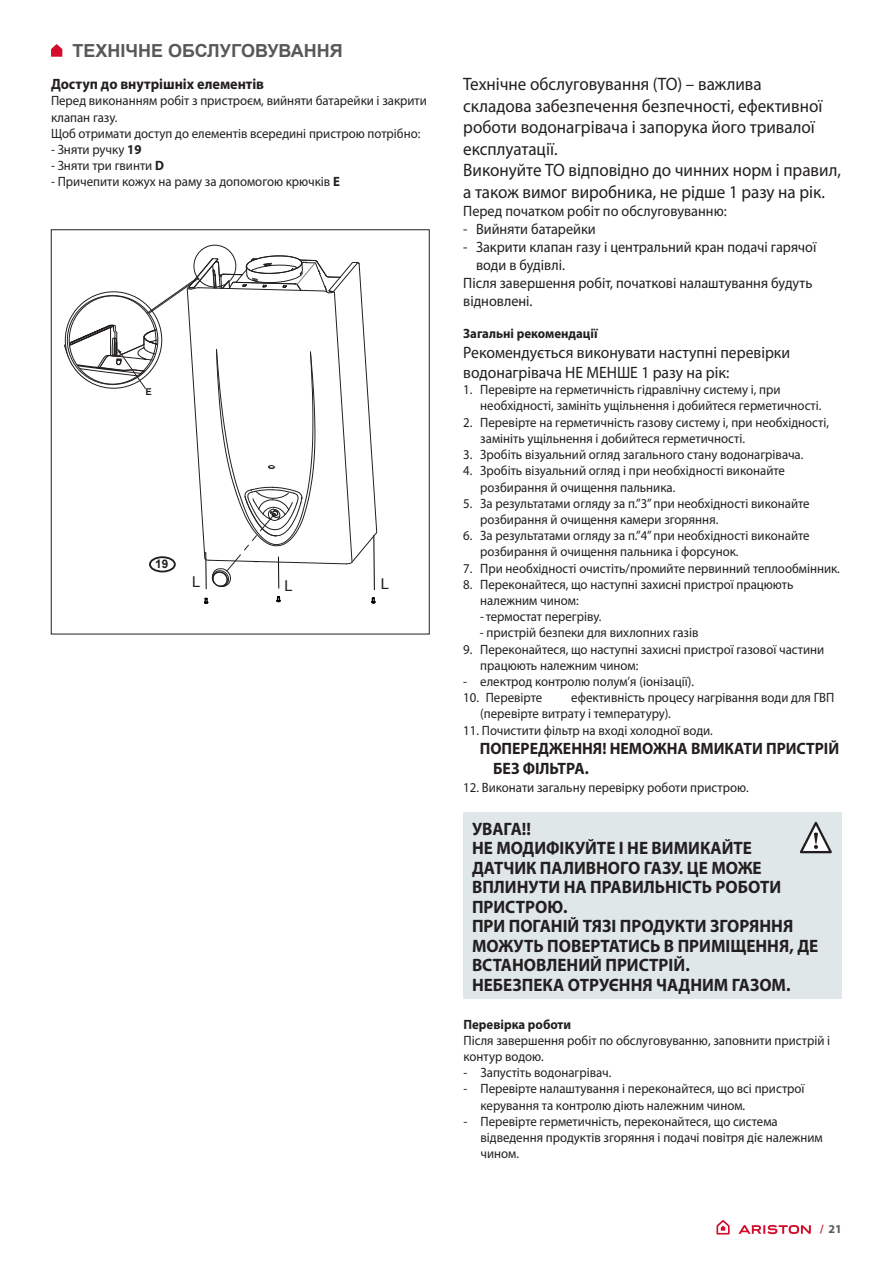
<style>
.page{position:relative;width:893px;height:1263px;background:#fff}
.page>*{position:absolute;margin:0;border:0;box-sizing:border-box;transform-origin:0 0}
.t1{font:18px/21.6px "Myriad Pro";color:#231f20;scale:.95 1}
.t2{font:700 18px/19.5px "Myriad Pro";color:#231f20;scale:.95 1}
.t3{font:700 18px "Arial";color:#57585a}
.t4{font:16.5px/19.8px "Myriad Pro";color:#231f20;scale:.95 1}
.t5{font:700 16.5px/19.8px "Myriad Pro";color:#231f20;scale:.95 1}
.t6{font:15px/18px "Myriad Pro";color:#231f20;scale:.95 1}
.t7{font:700 15px "Myriad Pro";color:#231f20;scale:.95 1}
.t8{font:15px "Arial";color:#231f20}
.t9{font:13.5px/16.2px "Myriad Pro";color:#231f20;scale:.95 1}
.t10{font:700 13.5px "Myriad Pro";color:#231f20;scale:.95 1}
.t11{font:700 12px "Myriad Pro";color:#57585a}
.t12{font:700 11.7px "Arial";color:#231f20}
.t13{font:700 9.45px "Helvetica";color:#231f20}
.s1{font-weight:700}
.s2{color:#d43345}
</style>
<div class="page">
<svg style="left:51px;top:44px;width:11px;height:13px"></svg>
<svg style="left:716px;top:1220px;width:14px;height:14px"></svg>
<svg style="left:738px;top:1225px;width:73px;height:9px"></svg>
<svg style="left:64px;top:245px;width:314px;height:359px"></svg>
<div style="left:463px;top:812px;width:379px;height:187px;background:#e0e7e9"></div>
<svg style="left:800px;top:821px;width:32px;height:32px"></svg>
<h1 class="t3" style="left:72px;top:39px;width:272px">ТЕХНІЧНЕ ОБСЛУГОВУВАННЯ</h1>
<p class="t7" style="left:51px;top:76px;width:226px">Доступ до внутрішніх елементів</p>
<p class="t9" style="left:51px;top:93px;width:397px">Перед виконанням робіт з пристроєм, вийняти батарейки і закрити клапан газу.</p>
<p class="t9" style="left:51px;top:126px;width:390px">Щоб отримати доступ до елементів всередині пристрою потрібно:</p>
<p class="t9" style="left:51px;top:142px;width:97px">- Зняти ручку <span class="s1">19</span></p>
<p class="t9" style="left:51px;top:158px;width:120px">- Зняти три гвинти <span class="s1">D</span></p>
<p class="t9" style="left:51px;top:174px;width:306px">- Причепити кожух на раму за допомогою крючків <span class="s1">E</span></p>
<p class="t13" style="left:146px;top:384px;width:8px">E</p>
<p class="t12" style="left:155px;top:556px;width:15px">19</p>
<p class="t8" style="left:192px;top:572px;width:10px">L</p>
<p class="t8" style="left:284px;top:576px;width:10px">L</p>
<p class="t8" style="left:381px;top:574px;width:10px">L</p>
<p class="t1" style="left:463px;top:74px;width:379px">Технічне обслуговування (ТО) – важлива складова забезпечення безпечності, ефективної роботи водонагрiвача і запорука його тривалої експлуатації.</p>
<p class="t1" style="left:463px;top:160px;width:399px">Виконуйте ТО відповідно до чинних норм і правил, а також вимог виробника, не рідше 1 разу на рік.</p>
<p class="t6" style="left:463px;top:202px;width:279px">Перед початком робіт по обслуговуванню:</p>
<p class="t6" style="left:463px;top:220px;width:141px">- Вийняти батарейки</p>
<p class="t6" style="left:476px;top:238px;width:360px;text-indent:-13px">- Закрити клапан газу і центральний кран подачі гарячої води в будівлі.</p>
<p class="t6" style="left:463px;top:274px;width:369px">Після завершення робіт, початкові налаштування будуть відновлені.</p>
<p class="t10" style="left:463px;top:326px;width:143px">Загальні рекомендації</p>
<p class="t4" style="left:463px;top:343px;width:346px">Рекомендується виконувати наступні перевірки водонагрiвача НЕ МЕНШЕ 1 разу на рік:</p>
<p class="t9" style="left:480px;top:382px;width:361px;text-indent:-17px">1. Перевірте на герметичність гідравлічну систему і, при необхідності, замініть ущільнення і добийтеся герметичності.</p>
<p class="t9" style="left:480px;top:414px;width:369px;text-indent:-17px">2. Перевірте на герметичність газову систему і, при необхідності, замініть ущільнення і добийтеся герметичності.</p>
<p class="t9" style="left:463px;top:447px;width:360px">3. Зробіть візуальний огляд загального стану водонагрiвача.</p>
<p class="t9" style="left:480px;top:463px;width:322px;text-indent:-17px">4. Зробіть візуальний огляд і при необхідності виконайте розбирання й очищення пальника.</p>
<p class="t9" style="left:480px;top:495px;width:348px;text-indent:-17px">5. За результатами огляду за п.”3” при необхідності виконайте розбирання й очищення камери згоряння.</p>
<p class="t9" style="left:480px;top:528px;width:348px;text-indent:-17px">6. За результатами огляду за п.”4” при необхідності виконайте розбирання й очищення пальника і форсунок.</p>
<p class="t9" style="left:463px;top:560px;width:398px">7. При необхідності очистіть/промийте первинний теплообмінник.</p>
<p class="t9" style="left:480px;top:576px;width:331px;text-indent:-17px">8. Переконайтеся, що наступні захисні пристрої працюють належним чином:</p>
<p class="t9" style="left:480px;top:609px;width:129px">- термостат перегріву.</p>
<p class="t9" style="left:480px;top:625px;width:232px">- пристрій безпеки для вихлопних газів</p>
<p class="t9" style="left:480px;top:641px;width:364px;text-indent:-17px">9. Переконайтеся, що наступні захисні пристрої газової частини працюють належним чином:</p>
<p class="t9" style="left:463px;top:673px;width:244px">- електрод контролю полум’я (іонізації).</p>
<p class="t9" style="left:463px;top:690px;width:85px">10. Перевірте</p>
<p class="t9" style="left:480px;top:690px;width:374px;text-indent:91px">ефективність процесу нагрівання води для ГВП (перевірте витрату і температуру).</p>
<p class="t9" style="left:463px;top:722px;width:264px">11. Почистити фільтр на вході холодної води.</p>
<p class="t5" style="left:493px;top:739px;width:366px;text-indent:-13px">ПОПЕРЕДЖЕННЯ! НЕМОЖНА ВМИКАТИ ПРИСТРІЙ<br>БЕЗ ФІЛЬТРА.</p>
<p class="t9" style="left:463px;top:780px;width:302px">12. Виконати загальну перевірку роботи пристрою.</p>
<p class="t2" style="left:472px;top:819px;width:64px">УВАГА!!</p>
<p class="t2" style="left:472px;top:838px;width:327px">НЕ МОДИФІКУЙТЕ І НЕ ВИМИКАЙТЕ<br>ДАТЧИК ПАЛИВНОГО ГАЗУ. ЦЕ МОЖЕ<br>ВПЛИНУТИ НА ПРАВИЛЬНІСТЬ РОБОТИ<br>ПРИСТРОЮ.</p>
<p class="t2" style="left:472px;top:916px;width:366px">ПРИ ПОГАНІЙ ТЯЗІ ПРОДУКТИ ЗГОРЯННЯ<br>МОЖУТЬ ПОВЕРТАТИСЬ В ПРИМІЩЕННЯ, ДЕ<br>ВСТАНОВЛЕНИЙ ПРИСТРІЙ.</p>
<p class="t2" style="left:472px;top:975px;width:337px">НЕБЕЗПЕКА ОТРУЄННЯ ЧАДНИМ ГАЗОМ.</p>
<p class="t10" style="left:463px;top:1016px;width:115px">Перевірка роботи</p>
<p class="t9" style="left:463px;top:1032px;width:387px">Після завершення робіт по обслуговуванню, заповнити пристрій і контур водою.</p>
<p class="t9" style="left:463px;top:1065px;width:157px">- Запустіть водонагрiвач.</p>
<p class="t9" style="left:480px;top:1081px;width:343px;text-indent:-17px">- Перевірте налаштування і переконайтеся, що всі пристрої керування та контролю діють належним чином.</p>
<p class="t9" style="left:480px;top:1113px;width:362px;text-indent:-17px">- Перевірте герметичність, переконайтеся, що система відведення продуктів згоряння і подачі повітря діє належним чином.</p>
<p class="t11" style="left:820px;top:1223px;width:24px"><span class="s2">/</span> 21</p>
</div>
